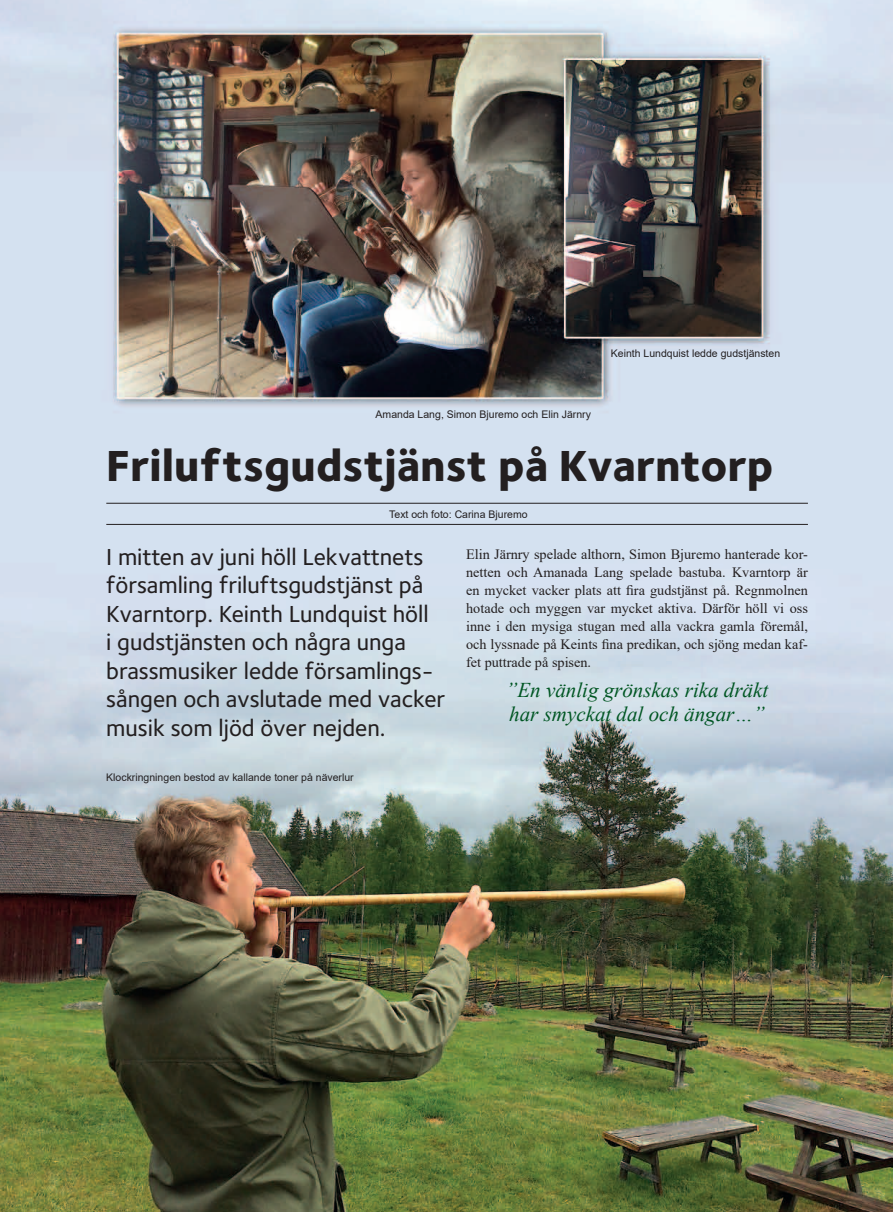
<style>
.page{position:relative;width:893px;height:1212px;background:#fff}
.page>*{position:absolute;margin:0;border:0;box-sizing:border-box;transform-origin:0 0}
.t1{font:800 45px "Foundry Sterling";color:#231f20}
.t2{font:500 24px/28.5px "Foundry Sterling";color:#231f20}
.t3{font:italic 21px/24px "Times New Roman";color:#005623}
.t4{font:14.25px/18px "Times New Roman";color:#231f20;text-align:justify}
.t5{font:10.5px "Arial";color:#231f20}
</style>
<div class="page">
<img style="left:0;top:0;width:893px;height:1212px">
<hr style="left:106px;top:503px;width:702px;height:1px;background:#231f20">
<hr style="left:106px;top:524px;width:702px;height:1px;background:#231f20">
<p class="t5" style="left:376px;top:407px;width:217px">Amanda Lang, Simon Bjuremo och Elin Järnry</p>
<p class="t5" style="left:611px;top:346px;width:171px">Keinth Lundquist ledde gudstjänsten</p>
<h1 class="t1" style="left:106px;top:438px;width:668px">Friluftsgudstjänst på Kvarntorp</h1>
<p class="t5" style="left:389px;top:507px;width:140px">Text och foto: Carina Bjuremo</p>
<h2 class="t2" style="left:106px;top:542px;width:341px">I mitten av juni höll Lekvattnets församling friluftsgudstjänst på<br>Kvarntorp. Keinth Lundquist höll<br>i gudstjänsten och några unga brassmusiker ledde församlings&shy;sången och avslutade med vacker musik som ljöd över nejden.</h2>
<p class="t5" style="left:106px;top:770px;width:249px">Klockringningen bestod av kallande toner på näverlur</p>
<p class="t4" style="left:466px;top:545px;width:343px">Elin Järnry spelade althorn, Simon Bjuremo hanterade kor&shy;netten och Amanada Lang spelade bastuba. Kvarntorp är en mycket vacker plats att fira gudstjänst på. Regnmolnen hotade och myggen var mycket aktiva. Därför höll vi oss inne i den mysiga stugan med alla vackra gamla föremål, och lyssnade på Keints fina predikan, och sjöng medan kaf&shy;fet puttrade på spisen.</p>
<h3 class="t3" style="left:506px;top:677px;width:264px">”En vänlig grönskas rika dräkt har smyckat dal och ängar…”</h3>
</div>
